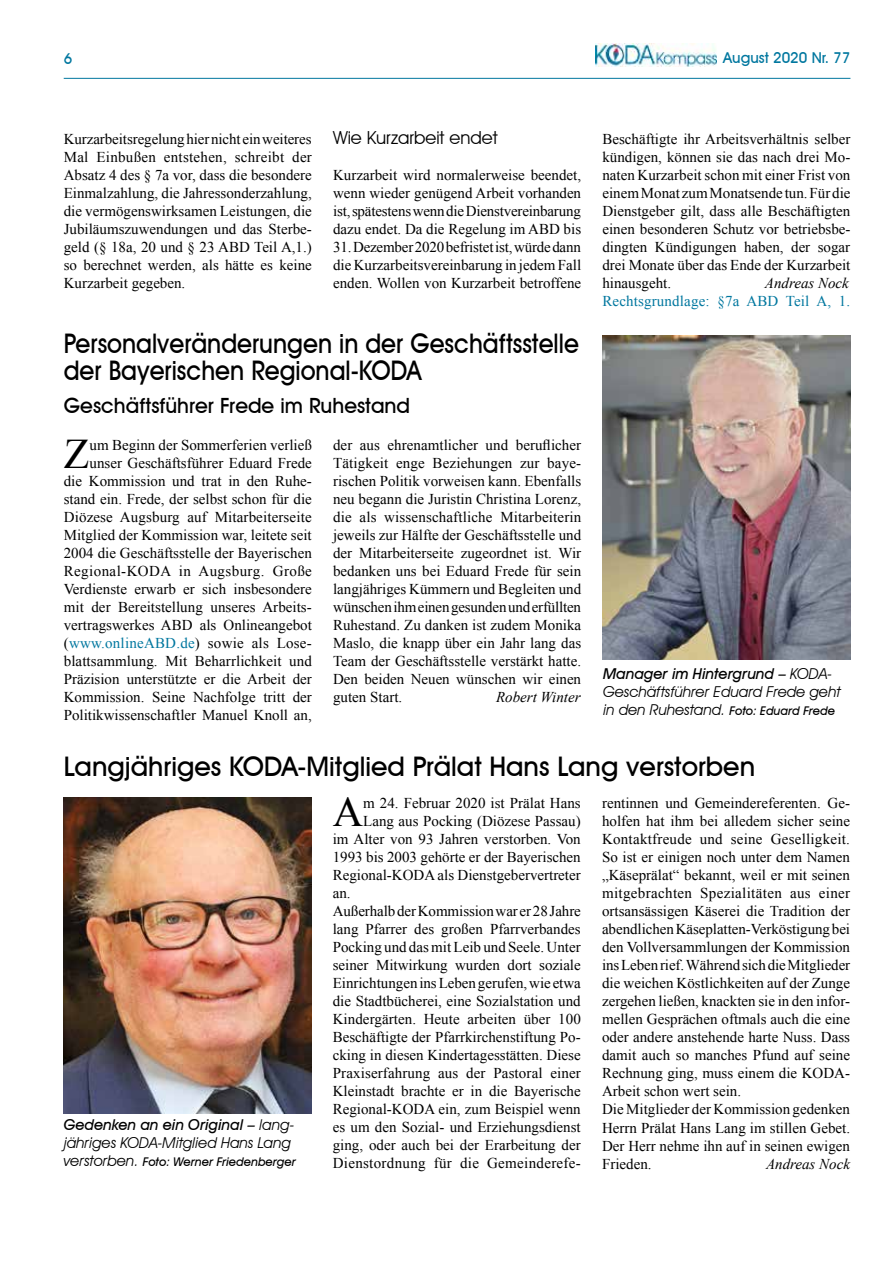
<style>
.page{position:relative;width:893px;height:1263px;background:#fff}
.page>*{position:absolute;margin:0;border:0;box-sizing:border-box;transform-origin:0 0}
.t1{font:42.15px "Times New Roman";color:#000}
.t2{font:500 27px/27px "Avant Garde IT Cby BT";color:#000;scale:.91 1}
.t3{font:500 27px "Avant Garde IT Cby BT";color:#000}
.t4{font:500 21px "Avant Garde IT Cby BT";color:#000}
.t5{font:18px "Avant Garde IT Cby BT";color:#000}
.t6{font:15px/18px "Times New Roman";color:#000;text-align:justify}
.t7{font:italic 15px/18px "Avant Garde IT Cby BT";color:#000}
.t8{font:italic 15px "Times New Roman";color:#000}
.t9{font:15px "Times New Roman";letter-spacing:.02em;color:#000}
.t10{font:15px "Times New Roman";letter-spacing:.01em;color:#00779f}
.t11{font:500 15px "Avant Garde IT Cby BT";color:#00779f}
.t12{font:italic 500 12px "Avant Garde IT Cby BT";color:#000}
.s1{color:#00779f}
.s2{font-weight:500}
.s3{font-weight:400;font-size:15px}
</style>
<div class="page">
<img style="left:603px;top:336px;width:248px;height:323px">
<img style="left:64px;top:798px;width:248px;height:315px">
<hr style="left:64px;top:78px;width:786px;height:1px;background:#00779f">
<img style="left:595px;top:44px;width:121px;height:22px">
<p class="t11" style="left:64px;top:49px;width:10px">6</p>
<p class="t11" style="left:723px;top:49px;width:129px">August 2020 Nr. 77</p>
<p class="t6" style="left:64px;top:130px;width:250px">Kurzarbeitsregelung hier nicht ein weiteres Mal Einbußen entstehen, schreibt der Absatz 4 des § 7a vor, dass die besondere Einmalzahlung, die Jahressonderzahlung, die vermögenswirksamen Leistungen, die Jubiläumszuwendungen und das Sterbe&shy;geld (§ 18a, 20 und § 23 ABD Teil A,1.) so berechnet werden, als hätte es keine Kurzarbeit gegeben.</p>
<p class="t5" style="left:333px;top:127px;width:166px">Wie Kurzarbeit endet</p>
<p class="t6" style="left:333px;top:166px;width:250px">Kurzarbeit wird normalerweise beendet, wenn wieder genügend Arbeit vorhanden ist, spätestens wenn die Dienstvereinbarung dazu endet. Da die Regelung im ABD bis</p>
<p class="t6" style="left:333px;top:238px;width:250px">31. Dezember 2020 befristet ist, würde dann die Kurzarbeitsvereinbarung in jedem Fall enden. Wollen von Kurzarbeit betroffene</p>
<h2 class="t2" style="left:64px;top:330px;width:568px">Personalveränderungen in der Geschäftsstelle der Bayerischen Regional-KODA</h2>
<h3 class="t4" style="left:64px;top:393px;width:348px">Geschäftsführer Frede im Ruhestand</h3>
<p class="t6" style="left:333px;top:436px;width:250px">der aus ehrenamtlicher und beruflicher Tätigkeit enge Beziehungen zur baye&shy;rischen Politik vorweisen kann. Ebenfalls neu begann die Juristin Christina Lorenz, die als wissenschaftliche Mitarbeiterin jeweils zur Hälfte der Geschäftsstelle und der Mitarbeiterseite zugeordnet ist. Wir bedanken uns bei Eduard Frede für sein langjähriges Kümmern und Begleiten und wünschen ihm einen gesunden und erfüllten Ruhestand. Zu danken ist zudem Monika Maslo, die knapp über ein Jahr lang das Team der Geschäftsstelle verstärkt hatte.<br>Den beiden Neuen wünschen wir einen guten Start.</p>
<p class="t6" style="left:64px;top:436px;width:250px;text-align:right">um Beginn der Sommerferien verließ unser Geschäftsführer Eduard Frede<br>die Kommission und trat in den Ruhe&shy;stand ein. Frede, der selbst schon für die Diözese Augsburg auf Mitarbeiterseite Mitglied der Kommission war, leitete seit 2004 die Geschäftsstelle der Bayerischen Regional-KODA in Augsburg. Große Verdienste erwarb er sich insbesondere mit der Bereitstellung unseres Arbeits&shy;vertragswerkes ABD als Onlineangebot (<span class="s1">www.onlineABD.de</span>) sowie als Lose&shy;blattsammlung. Mit Beharrlichkeit und Präzision unterstützte er die Arbeit der Kommission. Seine Nachfolge tritt der Politikwissenschaftler Manuel Knoll an,</p>
<h1 class="t1" style="left:64px;top:426px;width:27px">Z</h1>
<p class="t8" style="left:496px;top:687px;width:86px">Robert Winter</p>
<p class="t6" style="left:602px;top:130px;width:250px">Beschäftigte ihr Arbeitsverhältnis selber kündigen, können sie das nach drei Mo&shy;naten Kurzarbeit schon mit einer Frist von einem Monat zum Monatsende tun. Für die Dienstgeber gilt, dass alle Beschäftigten einen besonderen Schutz vor betriebsbe&shy;dingten Kündigungen haben, der sogar drei Monate über das Ende der Kurzarbeit hinausgeht.</p>
<p class="t8" style="left:765px;top:273px;width:86px">Andreas Nock</p>
<p class="t10" style="left:602px;top:291px;width:249px">Rechtsgrundlage: §7a ABD Teil A, 1.</p>
<p class="t7" style="left:603px;top:664px;width:239px"><span class="s2">Manager im Hintergrund –</span> KODA-<br>Geschäftsführer Eduard Frede geht</p>
<p class="t12" style="left:603px;top:703px;width:233px"><span class="s3">in den Ruhestand.</span> Foto: Eduard Frede</p>
<h2 class="t3" style="left:64px;top:750px;width:693px">Langjähriges KODA-Mitglied Prälat Hans Lang verstorben</h2>
<p class="t6" style="left:602px;top:794px;width:250px;text-align:left">rentinnen und Gemeindereferenten. Ge&shy;holfen hat ihm bei alledem sicher seine Kontaktfreude und seine Geselligkeit.<br>So ist er einigen noch unter dem Namen „Käseprälat“ bekannt, weil er mit seinen mitgebrachten Spezialitäten aus einer ortsansässigen Käserei die Tradition der abendlichen Käseplatten-Verköstigung bei den Vollversammlungen der Kommission ins Leben rief. Während sich die Mitglieder die weichen Köstlichkeiten auf der Zunge zergehen ließen, knackten sie in den infor&shy;mellen Gesprächen oftmals auch die eine oder andere anstehende harte Nuss. Dass damit auch so manches Pfund auf seine Rechnung ging, muss einem die KODA-Arbeit schon wert sein.<br>Die Mitglieder der Kommission gedenken Herrn Prälat Hans Lang im stillen Gebet.<br>Der Herr nehme ihn auf in seinen ewigen Frieden.</p>
<h1 class="t1" style="left:333px;top:784px;width:32px">A</h1>
<p class="t6" style="left:363px;top:794px;width:219px">m 24. Februar 2020 ist Prälat Hans</p>
<p class="t6" style="left:363px;top:812px;width:219px">Lang aus Pocking (Diözese Passau)</p>
<p class="t6" style="left:333px;top:830px;width:250px">im Alter von 93 Jahren verstorben. Von</p>
<p class="t6" style="left:333px;top:848px;width:250px">1993 bis 2003 gehörte er der Bayerischen</p>
<p class="t6" style="left:333px;top:866px;width:250px">Regional-KODA als Dienstgebervertreter</p>
<p class="t6" style="left:333px;top:884px;width:19px">an.</p>
<p class="t6" style="left:333px;top:902px;width:250px">Außerhalb der Kommission war er 28 Jahre</p>
<p class="t6" style="left:333px;top:920px;width:250px">lang Pfarrer des großen Pfarrverbandes</p>
<p class="t6" style="left:333px;top:938px;width:250px">Pocking und das mit Leib und Seele. Unter</p>
<p class="t6" style="left:333px;top:956px;width:250px">seiner Mitwirkung wurden dort soziale</p>
<p class="t6" style="left:333px;top:974px;width:250px">Einrichtungen ins Leben gerufen, wie etwa</p>
<p class="t6" style="left:333px;top:992px;width:250px">die Stadtbücherei, eine Sozialstation und</p>
<p class="t6" style="left:333px;top:1010px;width:250px">Kindergärten. Heute arbeiten über 100</p>
<p class="t6" style="left:333px;top:1028px;width:250px">Beschäftigte der Pfarrkirchenstiftung Po-</p>
<p class="t6" style="left:333px;top:1046px;width:250px">cking in diesen Kindertagesstätten. Diese</p>
<p class="t6" style="left:333px;top:1064px;width:250px">Praxiserfahrung aus der Pastoral einer</p>
<p class="t6" style="left:333px;top:1082px;width:250px">Kleinstadt brachte er in die Bayerische</p>
<p class="t6" style="left:333px;top:1100px;width:250px">Regional-KODA ein, zum Beispiel wenn</p>
<p class="t6" style="left:333px;top:1118px;width:250px">es um den Sozial- und Erziehungsdienst</p>
<p class="t6" style="left:333px;top:1136px;width:250px">ging, oder auch bei der Erarbeitung der</p>
<p class="t9" style="left:333px;top:1153px;width:250px">Dienstordnung für die Gemeinderefe-</p>
<p class="t7" style="left:64px;top:1115px;width:232px"><span class="s2">Gedenken an ein Original –</span> lang&shy;jähriges KODA-Mitglied Hans Lang</p>
<p class="t12" style="left:64px;top:1154px;width:234px"><span class="s3">verstorben.</span> Foto: Werner Friedenberger</p>
<p class="t8" style="left:766px;top:1153px;width:85px">Andreas Nock</p>
</div>
